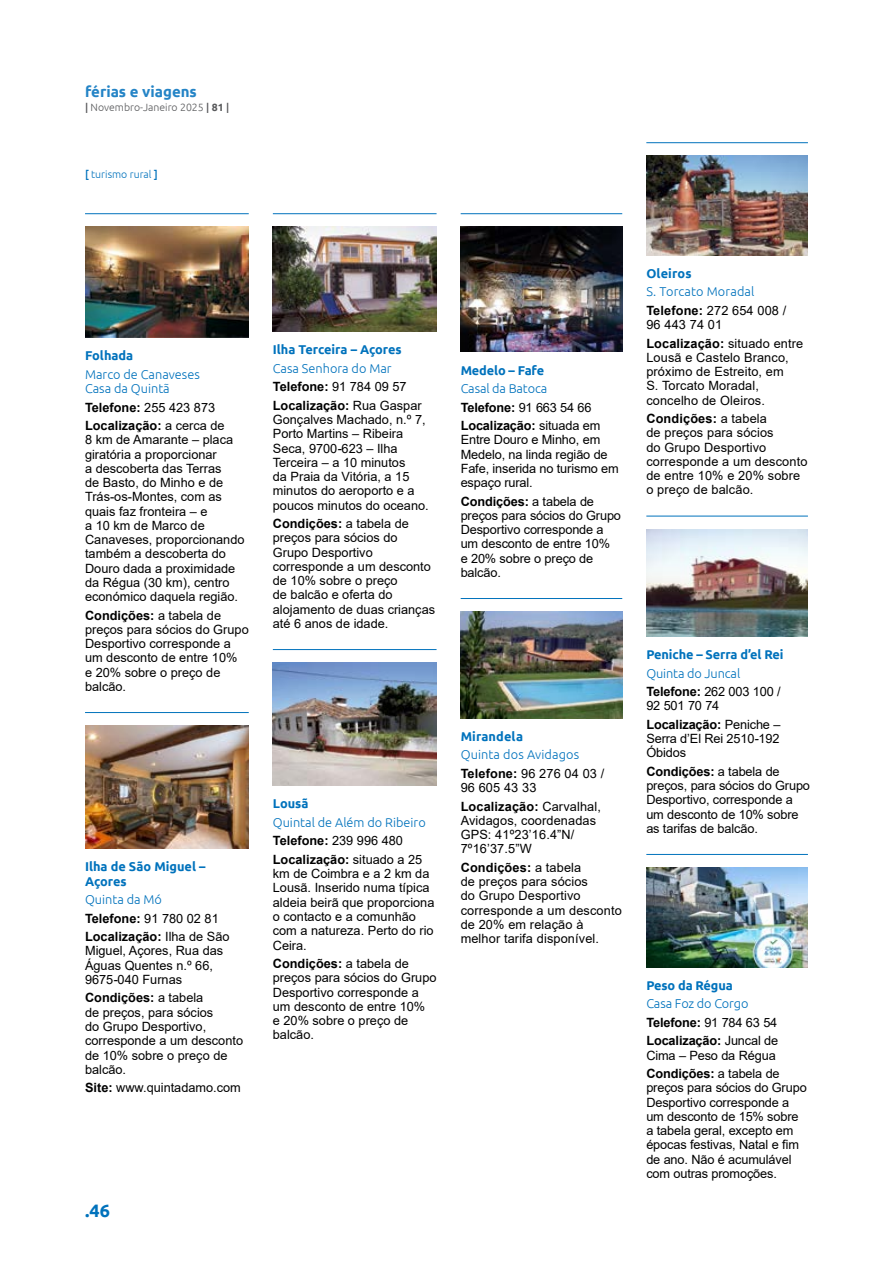
<style>
.page{position:relative;width:893px;height:1263px;background:#fff}
.page>*{position:absolute;margin:0;border:0;box-sizing:border-box;transform-origin:0 0}
.t1{font:700 18px "Ubuntu";color:#0072bc}
.t2{font:700 15px "Ubuntu";color:#2484c6}
.t3{font:12.75px/14.2px "Arial";color:#000}
.t4{font:700 12.75px/18.5px "Arial";color:#000}
.t5{font:300 12.75px/14.2px "Ubuntu";color:#0072bc}
.t6{font:700 12.75px/14.2px "Ubuntu";color:#0072bc}
.t7{font:300 10.5px "Ubuntu";color:#58595b}
.t8{font:300 10.5px "Ubuntu";color:#0072bc}
.s1{font-weight:500}
.s2{font-weight:700}
.s3{font-weight:400}
.s4{font-style:italic}
</style>
<div class="page">
<img style="left:273px;top:227px;width:164px;height:105px">
<hr style="left:273px;top:213px;width:164px;height:1px;background:#0072bc">
<img style="left:273px;top:663px;width:164px;height:123px">
<hr style="left:273px;top:649px;width:164px;height:1px;background:#0072bc">
<img style="left:85px;top:726px;width:164px;height:123px">
<hr style="left:85px;top:712px;width:164px;height:1px;background:#0072bc">
<img style="left:646px;top:529px;width:162px;height:107px">
<hr style="left:646px;top:516px;width:162px;height:1px;background:#0072bc">
<img style="left:646px;top:867px;width:162px;height:100px">
<hr style="left:646px;top:854px;width:162px;height:1px;background:#0072bc">
<img style="left:646px;top:156px;width:162px;height:99px">
<hr style="left:646px;top:142px;width:162px;height:1px;background:#0072bc">
<img style="left:461px;top:227px;width:161px;height:125px">
<hr style="left:461px;top:213px;width:161px;height:1px;background:#0072bc">
<img style="left:461px;top:612px;width:161px;height:106px">
<hr style="left:461px;top:598px;width:161px;height:1px;background:#0072bc">
<img style="left:85px;top:227px;width:164px;height:111px">
<hr style="left:85px;top:213px;width:164px;height:1px;background:#0072bc">
<p class="t2" style="left:85px;top:82px;width:113px">férias e viagens</p>
<p class="t7" style="left:85px;top:101px;width:146px"><span class="s1">|</span> Novembro-Janeiro 2025 <span class="s1">|</span> <span class="s2">81</span> <span class="s1">|</span></p>
<p class="t8" style="left:85px;top:168px;width:74px"><span class="s1">[</span> turismo rural <span class="s1">]</span></p>
<p class="t6" style="left:85px;top:348px;width:50px">Folhada</p>
<p class="t5" style="left:85px;top:367px;width:116px">Marco de Canaveses<br>Casa da Quintã</p>
<p class="t4" style="left:85px;top:398px;width:141px">Telefone: <span class="s3">255 423 873<br></span>Localização: <span class="s3">a cerca de</span></p>
<p class="t3" style="left:85px;top:433px;width:161px">8 km de Amarante – placa giratória a proporcionar<br>a descoberta das Terras<br>de Basto, do Minho e de<br>Trás‑os‑Montes, com as quais faz fronteira – e<br>a 10 km de Marco de<br>Canaveses, proporcionando também a descoberta do<br>Douro dada a proximidade da Régua (30 km), centro económico daquela região.</p>
<p class="t3" style="left:85px;top:608px;width:165px"><span class="s2">Condições:</span> a tabela de preços para sócios do Grupo<br>Desportivo corresponde a um desconto de entre 10%<br>e 20% sobre o preço de balcão.</p>
<p class="t6" style="left:85px;top:859px;width:122px">Ilha de São Miguel –<br>Açores</p>
<p class="t5" style="left:85px;top:892px;width:79px">Quinta da Mó</p>
<p class="t4" style="left:85px;top:909px;width:146px">Telefone: <span class="s3">91 780 02 81<br></span>Localização: <span class="s3">Ilha de São</span></p>
<p class="t3" style="left:85px;top:944px;width:140px">Miguel, Açores, Rua das<br>Águas Quentes n.º 66,<br>9675<span class="s4">‑</span>040 Furnas</p>
<p class="t3" style="left:85px;top:991px;width:160px"><span class="s2">Condições:</span> a tabela<br>de preços, para sócios<br>do Grupo Desportivo, corresponde a um desconto de 10% sobre o preço de balcão.</p>
<p class="t3" style="left:85px;top:1080px;width:157px"><span class="s2">Site:</span> www.quintadamo.com</p>
<p class="t6" style="left:273px;top:342px;width:130px">Ilha Terceira – Açores</p>
<p class="t5" style="left:273px;top:361px;width:120px">Casa Senhora do Mar</p>
<p class="t4" style="left:273px;top:378px;width:150px">Telefone: <span class="s3">91 784 09 57<br></span>Localização: <span class="s3">Rua Gaspar</span></p>
<p class="t3" style="left:273px;top:412px;width:157px">Gonçalves Machado, n.º 7,<br>Porto Martins – Ribeira<br>Seca, 9700<span class="s4">‑</span>623 – Ilha<br>Terceira – a 10 minutos<br>da Praia da Vitória, a 15 minutos do aeroporto e a poucos minutos do oceano.</p>
<p class="t3" style="left:273px;top:516px;width:164px"><span class="s2">Condições:</span> a tabela de preços para sócios do<br>Grupo Desportivo corresponde a um desconto de 10% sobre o preço<br>de balcão e oferta do alojamento de duas crianças até 6 anos de idade.</p>
<p class="t6" style="left:461px;top:363px;width:85px">Medelo – Fafe</p>
<p class="t5" style="left:461px;top:381px;width:88px">Casal da Batoca</p>
<p class="t4" style="left:461px;top:398px;width:141px">Telefone: <span class="s3">91 663 54 66<br></span>Localização: <span class="s3">situada em</span></p>
<p class="t3" style="left:461px;top:433px;width:160px">Entre Douro e Minho, em<br>Medelo, na linda região de<br>Fafe, inserida no turismo em espaço rural.</p>
<p class="t3" style="left:461px;top:494px;width:162px"><span class="s2">Condições:</span> a tabela de preços para sócios do Grupo<br>Desportivo corresponde a um desconto de entre 10%<br>e 20% sobre o preço de balcão.</p>
<p class="t6" style="left:273px;top:797px;width:37px">Lousã</p>
<p class="t5" style="left:273px;top:815px;width:154px">Quintal de Além do Ribeiro</p>
<p class="t4" style="left:273px;top:832px;width:151px">Telefone: <span class="s3">239 996 480<br></span>Localização: <span class="s3">situado a 25</span></p>
<p class="t3" style="left:273px;top:866px;width:163px">km de Coimbra e a 2 km da<br>Lousã. Inserido numa típica aldeia beirã que proporciona o contacto e a comunhão com a natureza. Perto do rio<br>Ceira.</p>
<p class="t3" style="left:273px;top:956px;width:165px"><span class="s2">Condições:</span> a tabela de preços para sócios do Grupo<br>Desportivo corresponde a um desconto de entre 10%<br>e 20% sobre o preço de balcão.</p>
<p class="t6" style="left:461px;top:729px;width:64px">Mirandela</p>
<p class="t5" style="left:461px;top:747px;width:120px">Quinta dos Avidagos</p>
<p class="t3" style="left:461px;top:766px;width:145px"><span class="s2">Telefone:</span> 96 276 04 03 /<br>96 605 43 33</p>
<p class="t3" style="left:461px;top:799px;width:142px"><span class="s2">Localização:</span> Carvalhal,<br>Avidagos, coordenadas<br>GPS: 41º23’16.4”N/<br>7º16’37.5”W</p>
<p class="t3" style="left:461px;top:860px;width:163px"><span class="s2">Condições:</span> a tabela<br>de preços para sócios<br>do Grupo Desportivo corresponde a um desconto de 20% em relação à melhor tarifa disponível.</p>
<h1 class="t1" style="left:85px;top:1199px;width:26px">.46</h1>
<p class="t6" style="left:646px;top:266px;width:47px">Oleiros</p>
<p class="t5" style="left:646px;top:284px;width:110px">S. Torcato Moradal</p>
<p class="t3" style="left:646px;top:303px;width:142px"><span class="s2">Telefone:</span> 272 654 008 /<br>96 443 74 01</p>
<p class="t3" style="left:646px;top:336px;width:158px"><span class="s2">Localização:</span> situado entre<br>Lousã e Castelo Branco, próximo de Estreito, em<br>S. Torcato Moradal, concelho de Oleiros.</p>
<p class="t3" style="left:646px;top:411px;width:163px"><span class="s2">Condições:</span> a tabela<br>de preços para sócios<br>do Grupo Desportivo corresponde a um desconto de entre 10% e 20% sobre o preço de balcão.</p>
<p class="t6" style="left:646px;top:647px;width:139px">Peniche – Serra d’el Rei</p>
<p class="t5" style="left:646px;top:665px;width:95px">Quinta do Juncal</p>
<p class="t3" style="left:646px;top:684px;width:136px"><span class="s2">Telefone:</span> 262 003 100 /<br>92 501 70 74</p>
<p class="t3" style="left:646px;top:717px;width:136px;text-align:justify"><span class="s2">Localização:</span> Peniche – Serra d’El Rei 2510<span class="s4">‑</span>192<br>Óbidos</p>
<p class="t3" style="left:646px;top:764px;width:165px"><span class="s2">Condições:</span> a tabela de preços, para sócios do Grupo<br>Desportivo, corresponde a um desconto de 10% sobre as tarifas de balcão.</p>
<p class="t6" style="left:646px;top:978px;width:88px">Peso da Régua</p>
<p class="t5" style="left:646px;top:996px;width:104px">Casa Foz do Corgo</p>
<p class="t4" style="left:646px;top:1013px;width:133px">Telefone: <span class="s3">91 784 63 54<br></span>Localização: <span class="s3">Juncal de</span></p>
<p class="t3" style="left:646px;top:1046px;width:135px;line-height:18.5px">Cima – Peso da Régua<br><span class="s2">Condições:</span> a tabela de</p>
<p class="t3" style="left:646px;top:1081px;width:162px">preços para sócios do Grupo<br>Desportivo corresponde a um desconto de 15% sobre a tabela geral, excepto em épocas festivas, Natal e fim de ano. Não é acumulável com outras promoções.</p>
</div>
